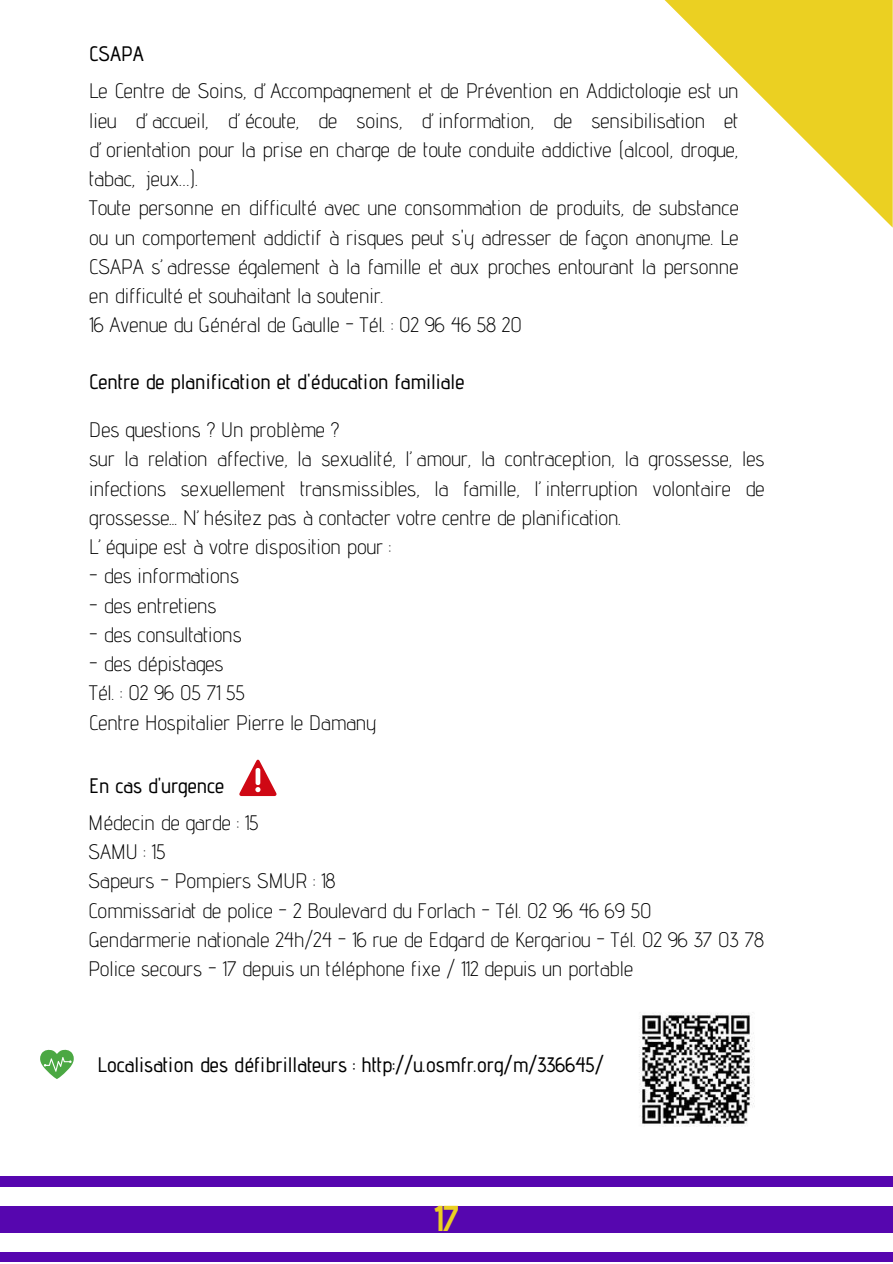
<style>
.page{position:relative;width:893px;height:1264px;background:#fff}
.page>*{position:absolute;margin:0;border:0;box-sizing:border-box;transform-origin:0 0}
.t1{font:700 36px "Advent Pro";color:#ebd022}
.t2{font:300 21px/29.2px "Advent Pro";color:#000}
.t3{font:500 21px "Advent Pro";color:#000}
</style>
<div class="page">
<svg style="left:664px;top:0;width:228px;height:227px"></svg>
<div style="left:0;top:1176px;width:892px;height:10px;background:#5606af"></div>
<div style="left:0;top:1251px;width:892px;height:11px;background:#5606af"></div>
<div style="left:0;top:1206px;width:892px;height:26px;background:#5606af"></div>
<svg style="left:239px;top:759px;width:38px;height:37px"></svg>
<svg style="left:40px;top:1049px;width:34px;height:30px"></svg>
<img style="left:639px;top:1013px;width:116px;height:113px">
<p class="t3" style="left:89px;top:41px;width:56px">CSAPA</p>
<p class="t2" style="left:89px;top:76px;width:651px">Le Centre de Soins, d’Accompagnement et de Prévention en Addictologie est un lieu d’accueil, d’écoute, de soins, d’information, de sensibilisation et d’orientation pour la prise en charge de toute conduite addictive (alcool, drogue, tabac, jeux…).<br>Toute personne en difficulté avec une consommation de produits, de substance ou un comportement addictif à risques peut s'y adresser de façon anonyme. Le CSAPA s’adresse également à la famille et aux proches entourant la personne en difficulté et souhaitant la soutenir.<br>16 Avenue du Général de Gaulle - Tél. : 02 96 46 58 20</p>
<p class="t3" style="left:89px;top:369px;width:376px">Centre de planification et d'éducation familiale</p>
<p class="t2" style="left:89px;top:415px;width:676px">Des questions ? Un problème ?<br>sur la relation affective, la sexualité, l’amour, la contraception, la grossesse, les infections sexuellement transmissibles, la famille, l’interruption volontaire de grossesse... N’hésitez pas à contacter votre centre de planification.<br>L’équipe est à votre disposition pour :</p>
<p class="t2" style="left:89px;top:561px;width:151px">- des informations</p>
<p class="t2" style="left:89px;top:590px;width:129px">- des entretiens</p>
<p class="t2" style="left:89px;top:619px;width:154px">- des consultations</p>
<p class="t2" style="left:89px;top:648px;width:289px">- des dépistages<br>Tél. : 02 96 05 71 55<br>Centre Hospitalier Pierre le Damany</p>
<p class="t3" style="left:89px;top:772px;width:137px">En cas d'urgence</p>
<p class="t2" style="left:88px;top:807px;width:677px">Médecin de garde : 15<br>SAMU : 15<br>Sapeurs - Pompiers SMUR : 18<br>Commissariat de police - 2 Boulevard du Forlach - Tél. 02 96 46 69 50<br>Gendarmerie nationale 24h/24 - 16 rue de Edgard de Kergariou - Tél. 02 96 37 03 78<br>Police secours - 17 depuis un téléphone fixe / 112 depuis un portable</p>
<p class="t3" style="left:97px;top:1051px;width:508px">Localisation des défibrillateurs : http://u.osmfr.org/m/336645/</p>
<h1 class="t1" style="left:434px;top:1196px;width:26px">17</h1>
</div>
